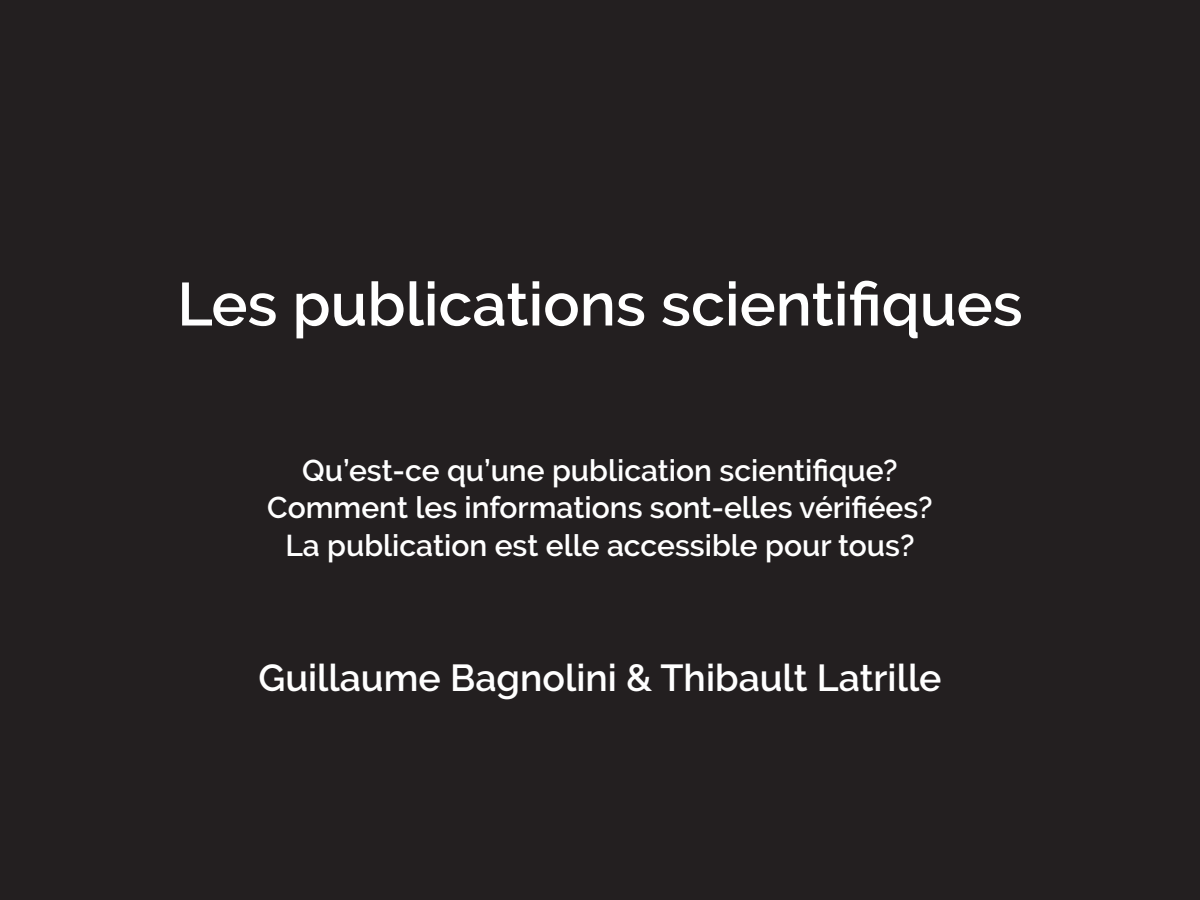
<style>
.page{position:relative;width:1200px;height:900px;background:#231f20}
.page>*{position:absolute;margin:0;border:0;box-sizing:border-box;transform-origin:0 0}
.Page_number{font:600 60.62px "Raleway";color:#fff}
.Page_number-2{font:600 37.5px "Raleway";color:#fff}
.Page_number-3{font:600 30px "Raleway";color:#fff}
</style>
<div class="page">
<p class="Page_number" style="left:177px;top:269px;width:847px">Les publications scientifiques</p>
<p class="Page_number-3" style="left:302px;top:453px;width:597px">Qu’est-ce qu’une publication scientifique?</p>
<p class="Page_number-3" style="left:267px;top:490px;width:667px">Comment les informations sont-elles vérifiées?</p>
<p class="Page_number-3" style="left:285px;top:528px;width:631px">La publication est elle accessible pour tous?</p>
<p class="Page_number-2" style="left:258px;top:656px;width:685px">Guillaume Bagnolini &amp; Thibault Latrille</p>
</div>
